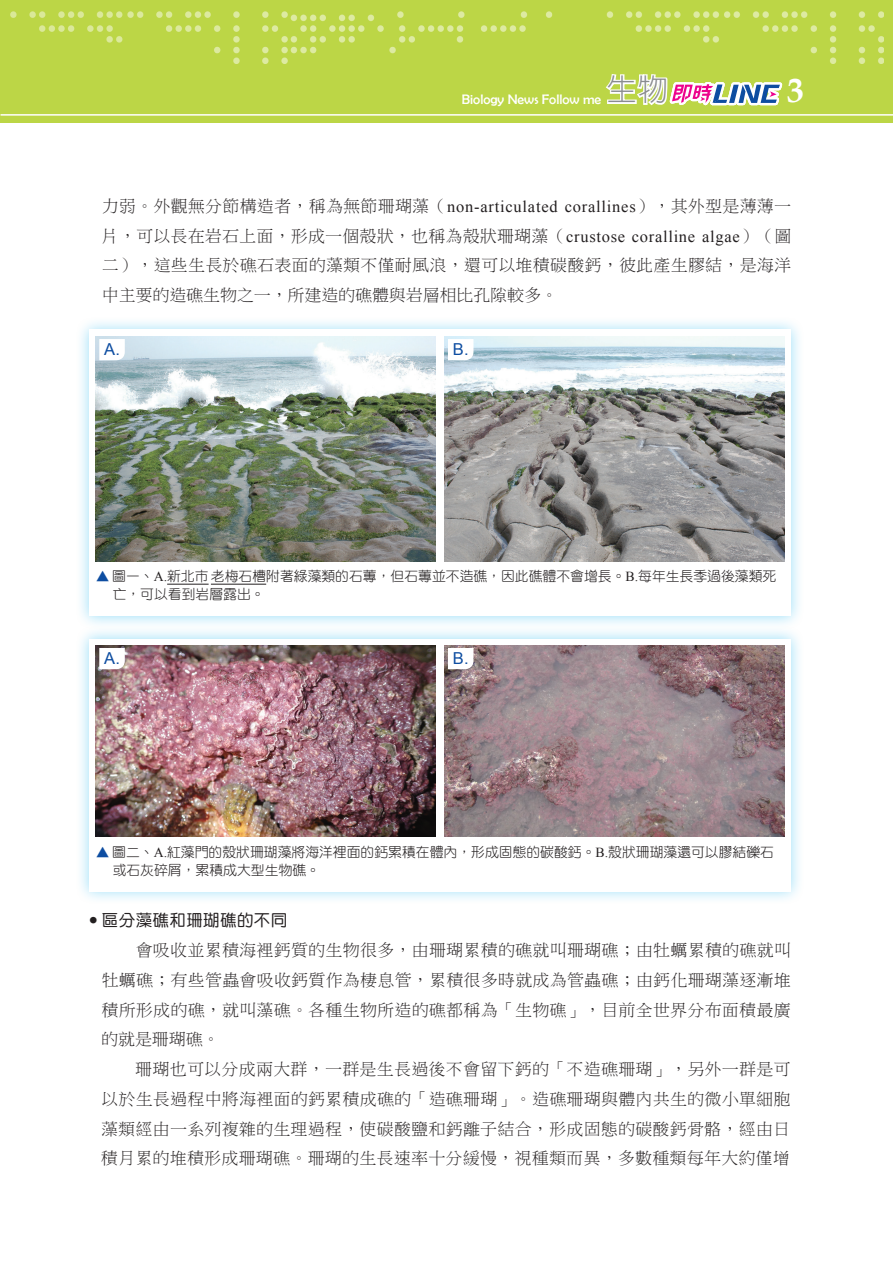
<style>
.page{position:relative;width:893px;height:1263px;background:#fff}
.page>*{position:absolute;margin:0;border:0;box-sizing:border-box;transform-origin:0 0}
.t1{font:700 34.05px "Book Antiqua";color:#fff}
.t2{font:300 30.9px "AR Hei B5";color:#8a8c8f}
.t3{font:16.5px/29.7px "DF Biao Song Std W4";letter-spacing:.045em;color:#231f20;text-align:justify}
.t4{font:16.5px "DF Yuan Std W5";letter-spacing:.025em;color:#231f20}
.t5{font:16.5px "Arial";color:#0d4da1}
.t6{font:13.8px/18.1px "DF Yuan Std W3";color:#231f20}
.t7{font:13.8px "Berlin Sans FB";color:#fff}
.s1{font-family:"Times New Roman"}
.s2{color:#0d4da1}
.s3{font-family:"Yyya Su 1 Normal"}
</style>
<div class="page">
<div style="left:75px;top:315px;width:730px;height:315px;background:#00aeef;opacity:.4"></div>
<div style="left:89px;top:330px;width:702px;height:286px;background:#fff"></div>
<img style="left:444px;top:336px;width:340px;height:225px">
<svg style="left:448px;top:339px;width:25px;height:21px"></svg>
<img style="left:96px;top:336px;width:340px;height:225px">
<svg style="left:99px;top:339px;width:26px;height:21px"></svg>
<hr style="left:167px;top:584px;width:42px;height:1px;background:#231f20">
<hr style="left:211px;top:584px;width:55px;height:1px;background:#231f20">
<div style="left:75px;top:624px;width:730px;height:281px;background:#00aeef;opacity:.4"></div>
<div style="left:89px;top:639px;width:702px;height:252px;background:#fff"></div>
<img style="left:444px;top:645px;width:340px;height:191px">
<svg style="left:448px;top:648px;width:25px;height:21px"></svg>
<img style="left:96px;top:645px;width:340px;height:191px">
<svg style="left:99px;top:648px;width:26px;height:21px"></svg>
<div style="left:0;top:0;width:893px;height:123px;background:#bcd646"></div>
<img style="left:10px;top:11px;width:874px;height:52px">
<hr style="left:1px;top:114px;width:892px;height:2px;background:#fff">
<svg style="left:606px;top:74px;width:177px;height:32px"></svg>
<h2 class="t2" style="left:607px;top:74px;width:63px">生物</h2>
<h1 class="t1" style="left:787px;top:67px;width:19px">3</h1>
<p class="t7" style="left:462px;top:92px;width:141px">Biology News Follow me</p>
<p class="t3" style="left:102px;top:191px;width:691px">力弱。外觀無分節構造者，稱為無節珊瑚藻（<span class="s1">non-articulated corallines</span>），其外型是薄薄一片，可以長在岩石上面，形成一個殼狀，也稱為殼狀珊瑚藻（<span class="s1">crustose coralline algae</span>）（圖二），這些生長於礁石表面的藻類不僅耐風浪，還可以堆積碳酸鈣，彼此產生膠結，是海洋中主要的造礁生物之一，所建造的礁體與岩層相比孔隙較多。</p>
<p class="t5" style="left:104px;top:339px;width:17px">A.</p>
<p class="t5" style="left:453px;top:339px;width:17px">B.</p>
<p class="t6" style="left:113px;top:567px;width:665px;text-indent:-17px"><span class="s2">▲</span> 圖一、<span class="s1">A.</span>新北市老梅石槽附著綠藻類的石蓴，但石蓴並不造礁，因此礁體不會增長。<span class="s1">B.</span>每年生長季過後藻類死亡，可以看到岩層露出。</p>
<p class="t5" style="left:104px;top:648px;width:17px">A.</p>
<p class="t5" style="left:453px;top:648px;width:17px">B.</p>
<p class="t6" style="left:113px;top:842px;width:663px;text-indent:-17px"><span class="s2">▲</span> 圖二、<span class="s1">A.</span>紅藻門的殼狀珊瑚藻將海洋裡面的鈣累積在體內，形成固態的碳酸鈣。<span class="s1">B.</span>殼狀珊瑚藻還可以膠結礫石或石灰碎屑，累積成大型生物礁。</p>
<p class="t4" style="left:85px;top:911px;width:204px"><span class="s3">6</span>區分藻礁和珊瑚礁的不同</p>
<p class="t3" style="left:102px;top:935px;width:691px;text-indent:34px">會吸收並累積海裡鈣質的生物很多，由珊瑚累積的礁就叫珊瑚礁；由牡蠣累積的礁就叫牡蠣礁；有些管蟲會吸收鈣質作為棲息管，累積很多時就成為管蟲礁；由鈣化珊瑚藻逐漸堆積所形成的礁，就叫藻礁。各種生物所造的礁都稱為「生物礁」，目前全世界分布面積最廣的就是珊瑚礁。</p>
<p class="t3" style="left:101px;top:1054px;width:691px;text-indent:34px">珊瑚也可以分成兩大群，一群是生長過後不會留下鈣的「不造礁珊瑚」，另外一群是可以於生長過程中將海裡面的鈣累積成礁的「造礁珊瑚」。造礁珊瑚與體內共生的微小單細胞藻類經由一系列複雜的生理過程，使碳酸鹽和鈣離子結合，形成固態的碳酸鈣骨骼，經由日積月累的堆積形成珊瑚礁。珊瑚的生長速率十分緩慢，視種類而異，多數種類每年大約僅增</p>
</div>
